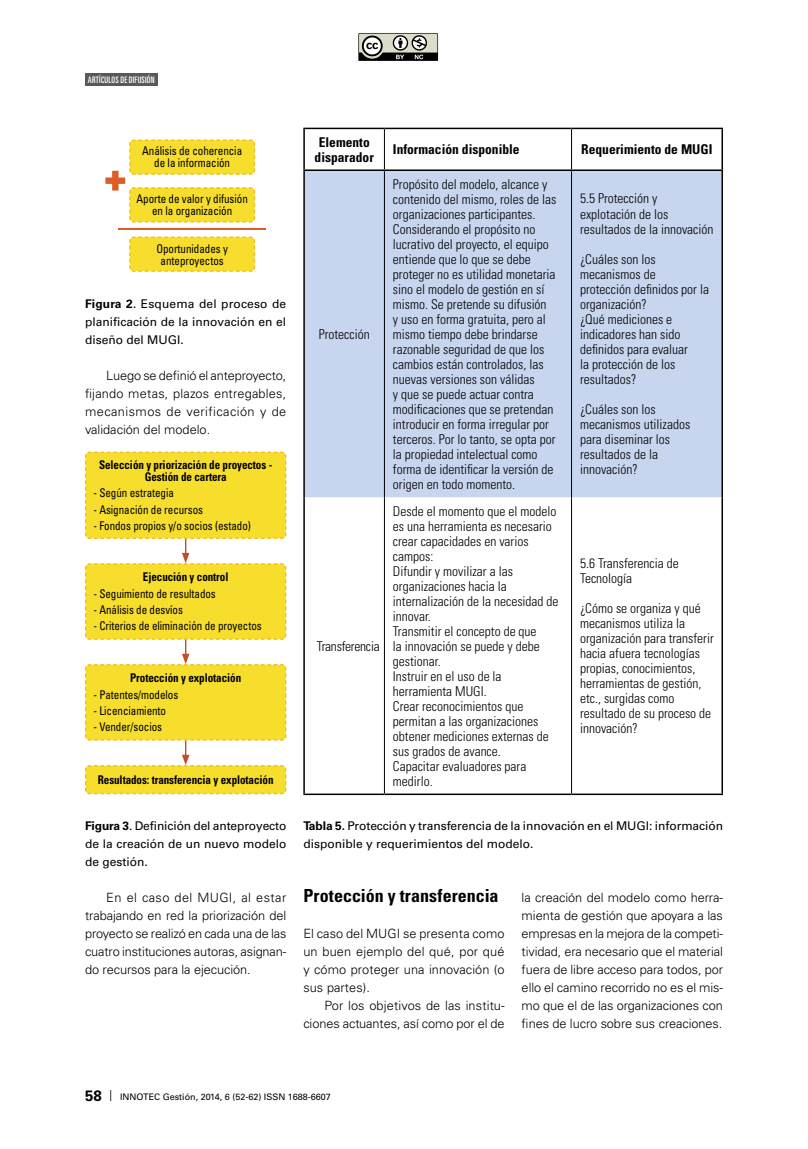
<style>
.page{position:relative;width:808px;height:1149px;background:#fff}
.page>*{position:absolute;margin:0;border:0;box-sizing:border-box;transform-origin:0 0}
.t1{font:700 condensed 18px "Univers LT Std";color:#000}
.t2{font:300 condensed 13.5px/15px "Univers LT Std";color:#000}
.t3{font:700 condensed 13.5px/15px "Univers LT Std";color:#000;text-align:center}
.t4{font:300 12.75px/18px "Univers LT Std";letter-spacing:-.005em;color:#000;text-align:justify}
.t5{font:condensed 12px/12px "Univers LT Std";letter-spacing:-.005em;color:#000;text-align:center;scale:.92 1}
.t6{font:12px/18px "Univers LT Std";color:#000;text-align:justify}
.t7{font:700 condensed 12px/12px "Univers LT Std";letter-spacing:-.005em;color:#000;text-align:center;scale:.92 1}
.t8{font:9px "Univers LT Std";color:#000}
.t9{font:ultra-condensed 9px "Univers LT Std";letter-spacing:.03em;color:#fff}
.s1{font-weight:700}
.s2{font-weight:700;font-size:15px}
.s3{font-weight:300;font-stretch:ultra-condensed;font-size:15px}
</style>
<div class="page">
<div style="left:85px;top:73px;width:72px;height:13px;background:#58595b"></div>
<svg style="left:358px;top:33px;width:80px;height:28px;background:#85857e"></svg>
<svg style="left:129px;top:236px;width:127px;height:36px;background:#f6dd35"></svg>
<svg style="left:105px;top:139px;width:151px;height:84px"></svg>
<hr style="left:118px;top:228px;width:148px;height:2px;background:#dd5d26">
<svg style="left:85px;top:451px;width:202px;height:343px"></svg>
<div style="left:305px;top:171px;width:416px;height:326px;background:#c7d6ee"></div>
<hr style="left:303px;top:128px;width:81px;height:1px;background:#000">
<hr style="left:303px;top:129px;width:2px;height:40px;background:#000">
<hr style="left:384px;top:128px;width:187px;height:1px;background:#000">
<hr style="left:571px;top:128px;width:152px;height:1px;background:#000">
<hr style="left:721px;top:129px;width:2px;height:40px;background:#000">
<hr style="left:303px;top:169px;width:81px;height:2px;background:#000">
<hr style="left:303px;top:171px;width:2px;height:326px;background:#000">
<hr style="left:384px;top:169px;width:187px;height:2px;background:#000">
<hr style="left:571px;top:169px;width:152px;height:2px;background:#000">
<hr style="left:721px;top:171px;width:2px;height:326px;background:#000">
<hr style="left:303px;top:497px;width:2px;height:296px;background:#000">
<hr style="left:721px;top:497px;width:2px;height:296px;background:#000">
<hr style="left:303px;top:793px;width:81px;height:1px;background:#000">
<hr style="left:384px;top:793px;width:187px;height:1px;background:#000">
<hr style="left:571px;top:793px;width:152px;height:1px;background:#000">
<hr style="left:384px;top:129px;width:1px;height:40px;background:#000">
<hr style="left:571px;top:129px;width:1px;height:40px;background:#000">
<hr style="left:384px;top:171px;width:1px;height:326px;background:#000">
<hr style="left:571px;top:171px;width:1px;height:326px;background:#000">
<hr style="left:384px;top:497px;width:1px;height:296px;background:#000">
<hr style="left:571px;top:497px;width:1px;height:296px;background:#000">
<p class="t9" style="left:88px;top:75px;width:68px">ARTÍCULOS DE DIFUSIÓN</p>
<p class="t5" style="left:142px;top:145px;width:110px">Análisis de coherencia de la información</p>
<p class="t5" style="left:137px;top:193px;width:122px">Aporte de valor y difusión en la organización</p>
<p class="t5" style="left:156px;top:242px;width:79px">Oportunidades y anteproyectos</p>
<p class="t6" style="left:85px;top:294px;width:203px"><span class="s1">Figura 2</span>. Esquema del proceso de planificación de la innovación en el diseño del MUGI.</p>
<p class="t4" style="left:85px;top:366px;width:203px;text-indent:21px">Luego se definió el anteproyecto, fijando metas, plazos entregables, mecanismos de verificación y de validación del modelo.</p>
<p class="t7" style="left:99px;top:459px;width:190px">Selección y priorización de proyectos -<br>Gestión de cartera</p>
<p class="t5" style="left:93px;top:487px;width:89px">- Según estrategia</p>
<p class="t5" style="left:93px;top:503px;width:121px">- Asignación de recursos</p>
<p class="t5" style="left:93px;top:519px;width:173px">- Fondos propios y/o socios (estado)</p>
<p class="t7" style="left:143px;top:571px;width:94px">Ejecución y control</p>
<p class="t5" style="left:93px;top:587px;width:135px">- Seguimiento de resultados</p>
<p class="t5" style="left:93px;top:603px;width:99px">- Análisis de desvíos</p>
<p class="t5" style="left:93px;top:619px;width:185px">- Criterios de eliminación de proyectos</p>
<p class="t7" style="left:130px;top:671px;width:122px">Protección y explotación</p>
<p class="t5" style="left:93px;top:688px;width:94px">- Patentes/modelos</p>
<p class="t5" style="left:93px;top:704px;width:81px">- Licenciamiento</p>
<p class="t5" style="left:93px;top:720px;width:76px">- Vender/socios</p>
<p class="t7" style="left:98px;top:773px;width:193px">Resultados: transferencia y explotación</p>
<p class="t6" style="left:85px;top:816px;width:203px"><span class="s1">Figura 3</span>. Definición del anteproyecto de la creación de un nuevo modelo de gestión.</p>
<p class="t4" style="left:85px;top:888px;width:203px;text-indent:21px">En el caso del MUGI, al estar trabajando en red la priorización del proyecto se realizó en cada una de las cuatro instituciones autoras, asignan&shy;do recursos para la ejecución.</p>
<p class="t3" style="left:315px;top:134px;width:61px">Elemento disparador</p>
<p class="t3" style="left:393px;top:142px;width:128px">Información disponible</p>
<p class="t3" style="left:581px;top:142px;width:133px">Requerimiento de MUGI</p>
<p class="t2" style="left:319px;top:326px;width:52px">Protección</p>
<p class="t2" style="left:317px;top:638px;width:64px">Transferencia</p>
<p class="t2" style="left:393px;top:176px;width:165px">Propósito del modelo, alcance y contenido del mismo, roles de las organizaciones participantes.<br>Considerando el propósito no lucrativo del proyecto, el equipo entiende que lo que se debe proteger no es utilidad monetaria sino el modelo de gestión en sí mismo. Se pretende su difusión<br>y uso en forma gratuita, pero al mismo tiempo debe brindarse razonable seguridad de que los cambios están controlados, las nuevas versiones son válidas<br>y que se puede actuar contra modificaciones que se pretendan introducir en forma irregular por terceros. Por lo tanto, se opta por la propiedad intelectual como forma de identificar la versión de origen en todo momento.</p>
<p class="t2" style="left:393px;top:503px;width:167px">Desde el momento que el modelo es una herramienta es necesario crear capacidades en varios campos:<br>Difundir y movilizar a las organizaciones hacia la internalización de la necesidad de innovar.<br>Transmitir el concepto de que<br>la innovación se puede y debe gestionar.<br>I nstruir en el uso de la herramienta MUGI .<br>Crear reconocimientos que permitan a las organizaciones obtener mediciones externas de sus grados de avance.<br>Capacitar evaluadores para medirlo.</p>
<p class="t2" style="left:580px;top:191px;width:135px">5.5 Protección y explotación de los resultados de la innovación</p>
<p class="t2" style="left:580px;top:251px;width:130px">¿Cuáles son los mecanismos de protección definidos por la organización?<br>¿Qué mediciones e indicadores han sido definidos para evaluar<br>la protección de los resultados?</p>
<p class="t2" style="left:580px;top:401px;width:112px">¿Cuáles son los mecanismos utilizados para diseminar los resultados de la innovación?</p>
<p class="t2" style="left:580px;top:555px;width:100px">5.6 Transferencia de<br>Tecnología</p>
<p class="t2" style="left:580px;top:600px;width:135px">¿Cómo se organiza y qué mecanismos utiliza la organización para transferir hacia afuera tecnologías propias, conocimientos, herramientas de gestión, etc., surgidas como resultado de su proceso de innovación?</p>
<p class="t6" style="left:303px;top:816px;width:421px"><span class="s1">Tabla 5.</span> Protección y transferencia de la innovación en el MUGI: información disponible y requerimientos del modelo.</p>
<h1 class="t1" style="left:303px;top:884px;width:197px">Protección y transferencia</h1>
<p class="t4" style="left:303px;top:924px;width:203px">El caso del MUGI se presenta como un buen ejemplo del qué, por qué y cómo proteger una innovación (o sus partes).</p>
<p class="t4" style="left:303px;top:996px;width:203px;text-align:right">Por los objetivos de las institu&shy;ciones actuantes, así como por el de</p>
<p class="t4" style="left:522px;top:888px;width:203px">la creación del modelo como herra&shy;mienta de gestión que apoyara a las empresas en la mejora de la competi&shy;tividad, era necesario que el material fuera de libre acceso para todos, por ello el camino recorrido no es el mis&shy;mo que el de las organizaciones con fines de lucro sobre sus creaciones.</p>
<p class="t8" style="left:85px;top:1090px;width:247px"><span class="s2">58</span> <span class="s3">|</span> INNOTEC Gestión, 2014, 6 (52-62) ISSN 1688-6607</p>
</div>
